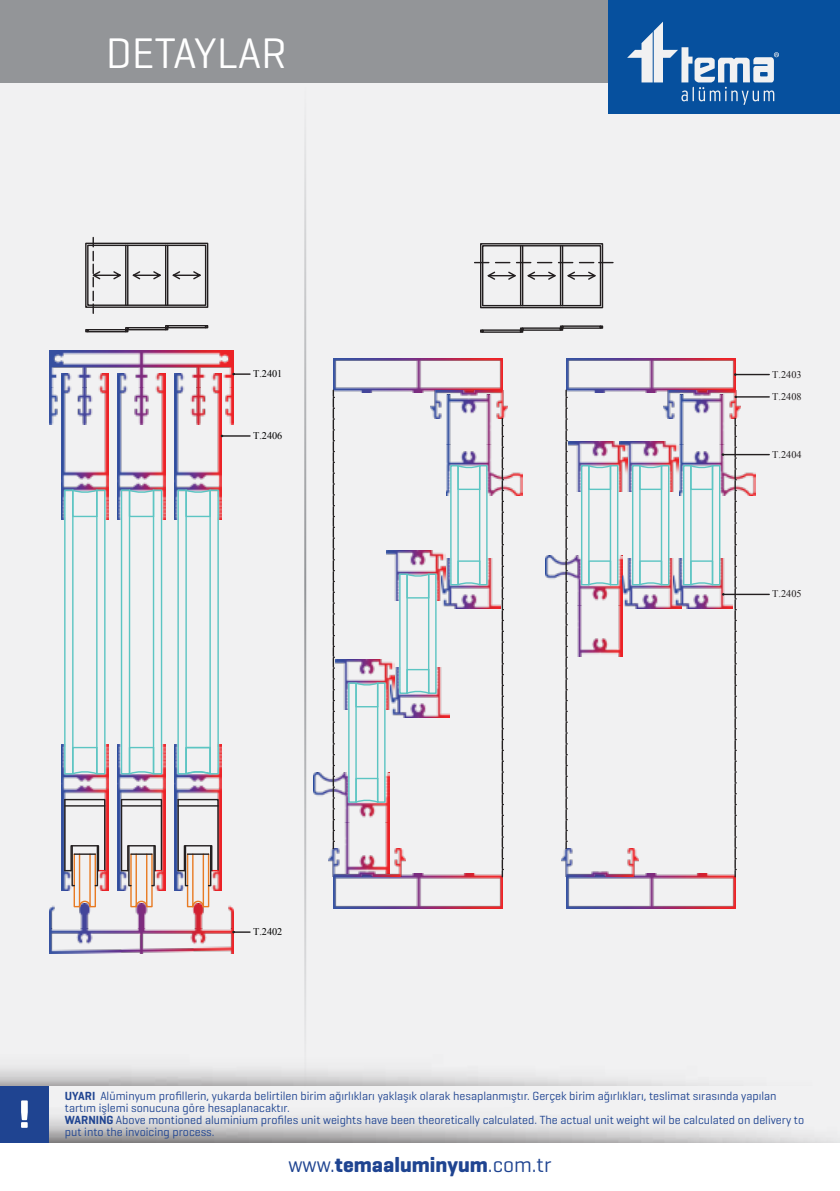
<style>
.page{position:relative;width:840px;height:1191px;background:#fff}
.page>*{position:absolute;margin:0;border:0;box-sizing:border-box;transform-origin:0 0}
.t1{font:43.6px "Geogrotesque";color:#fff}
.t2{font:700 21.6px "Geogrotesque";color:#1f4491}
.t3{font:12px/12px "Geogrotesque";color:#1f4491}
.t4{font:10.2px/22.4px "Times New Roman";color:#231f20}
.t5{font:10.2px "Times New Roman";color:#010101}
.s1{font-weight:600}
.s2{font-weight:400}
</style>
<div class="page">
<div style="left:0;top:0;width:839px;height:1142px;background:#f1f1f2"></div>
<div style="left:0;top:0;width:839px;height:82px;background:#939598"></div>
<div style="left:607px;top:0;width:232px;height:114px;background:#06509e"></div>
<svg style="left:627px;top:22px;width:151px;height:83px"></svg>
<div style="left:0;top:1085px;width:49px;height:57px;background:#1f4491"></div>
<svg style="left:21px;top:1100px;width:7px;height:27px"></svg>
<img style="left:174px;top:424px;width:48px;height:95px">
<img style="left:61px;top:424px;width:47px;height:95px">
<img style="left:118px;top:424px;width:47px;height:95px">
<svg style="left:71px;top:488px;width:28px;height:30px"></svg>
<svg style="left:128px;top:488px;width:27px;height:30px"></svg>
<svg style="left:184px;top:488px;width:28px;height:30px"></svg>
<img style="left:174px;top:744px;width:48px;height:146px">
<img style="left:61px;top:744px;width:47px;height:146px">
<img style="left:118px;top:744px;width:47px;height:146px">
<img style="left:49px;top:905px;width:184px;height:48px">
<svg style="left:63px;top:798px;width:43px;height:110px"></svg>
<div style="left:70px;top:845px;width:29px;height:26px;border:1px solid #231f20"></div>
<hr style="left:65px;top:805px;width:40px;height:1px;background:#231f20">
<svg style="left:71px;top:746px;width:28px;height:29px"></svg>
<svg style="left:128px;top:746px;width:27px;height:29px"></svg>
<svg style="left:184px;top:746px;width:28px;height:29px"></svg>
<div style="left:87px;top:245px;width:119px;height:61px;border:1px solid #231f20"></div>
<div style="left:85px;top:243px;width:123px;height:65px;border:1px solid #231f20"></div>
<div style="left:167px;top:325px;width:39px;height:3px;border:1px solid #231f20"></div>
<svg style="left:165px;top:325px;width:3px;height:5px"></svg>
<div style="left:127px;top:327px;width:39px;height:3px;border:1px solid #231f20"></div>
<svg style="left:125px;top:327px;width:3px;height:5px"></svg>
<div style="left:87px;top:329px;width:39px;height:3px;border:1px solid #231f20"></div>
<svg style="left:90px;top:237px;width:115px;height:76px"></svg>
<img style="left:49px;top:351px;width:184px;height:73px">
<div style="left:64px;top:489px;width:9px;height:285px;border:1px solid #5cc5c3"></div>
<div style="left:96px;top:489px;width:9px;height:285px;border:1px solid #5cc5c3"></div>
<div style="left:121px;top:489px;width:9px;height:285px;border:1px solid #5cc5c3"></div>
<div style="left:153px;top:489px;width:9px;height:285px;border:1px solid #5cc5c3"></div>
<div style="left:177px;top:489px;width:10px;height:285px;border:1px solid #5cc5c3"></div>
<div style="left:209px;top:489px;width:10px;height:285px;border:1px solid #5cc5c3"></div>
<hr style="left:74px;top:853px;width:21px;height:2px;background:#231f20">
<svg style="left:120px;top:798px;width:43px;height:110px"></svg>
<div style="left:127px;top:845px;width:29px;height:26px;border:1px solid #231f20"></div>
<hr style="left:121px;top:805px;width:40px;height:1px;background:#231f20">
<hr style="left:131px;top:853px;width:21px;height:2px;background:#231f20">
<svg style="left:177px;top:798px;width:42px;height:110px"></svg>
<div style="left:184px;top:845px;width:28px;height:26px;border:1px solid #231f20"></div>
<hr style="left:178px;top:805px;width:40px;height:1px;background:#231f20">
<hr style="left:187px;top:853px;width:21px;height:2px;background:#231f20">
<svg style="left:232px;top:373px;width:18px;height:2px"></svg>
<hr style="left:222px;top:435px;width:28px;height:2px;background:#231f20">
<svg style="left:232px;top:931px;width:18px;height:2px"></svg>
<img style="left:446px;top:405px;width:76px;height:90px">
<img style="left:313px;top:773px;width:76px;height:75px">
<img style="left:313px;top:772px;width:76px;height:1px">
<img style="left:442px;top:558px;width:58px;height:51px">
<img style="left:386px;top:550px;width:59px;height:50px">
<img style="left:391px;top:667px;width:58px;height:50px">
<img style="left:335px;top:659px;width:59px;height:50px">
<svg style="left:456px;top:464px;width:25px;height:27px"></svg>
<div style="left:450px;top:465px;width:8px;height:120px;border:1px solid #5cc5c3"></div>
<div style="left:478px;top:465px;width:9px;height:120px;border:1px solid #5cc5c3"></div>
<svg style="left:456px;top:559px;width:25px;height:27px"></svg>
<hr style="left:478px;top:561px;width:2px;height:23px;background:#5cc5c3">
<svg style="left:405px;top:572px;width:25px;height:27px"></svg>
<div style="left:399px;top:573px;width:8px;height:121px;border:1px solid #5cc5c3"></div>
<div style="left:427px;top:573px;width:9px;height:121px;border:1px solid #5cc5c3"></div>
<svg style="left:405px;top:668px;width:25px;height:27px"></svg>
<hr style="left:427px;top:669px;width:2px;height:24px;background:#5cc5c3">
<svg style="left:354px;top:681px;width:25px;height:27px"></svg>
<div style="left:348px;top:682px;width:8px;height:121px;border:1px solid #5cc5c3"></div>
<div style="left:377px;top:682px;width:8px;height:121px;border:1px solid #5cc5c3"></div>
<svg style="left:354px;top:777px;width:25px;height:27px"></svg>
<img style="left:333px;top:358px;width:169px;height:35px">
<img style="left:430px;top:391px;width:77px;height:28px">
<img style="left:333px;top:874px;width:169px;height:34px">
<img style="left:328px;top:848px;width:77px;height:28px">
<img style="left:679px;top:397px;width:76px;height:98px">
<img style="left:545px;top:555px;width:76px;height:101px">
<img style="left:681px;top:558px;width:51px;height:51px">
<img style="left:627px;top:441px;width:51px;height:51px">
<img style="left:622px;top:558px;width:59px;height:51px">
<img style="left:568px;top:441px;width:59px;height:51px">
<svg style="left:688px;top:464px;width:25px;height:27px"></svg>
<div style="left:682px;top:465px;width:9px;height:120px;border:1px solid #5cc5c3"></div>
<div style="left:711px;top:465px;width:9px;height:120px;border:1px solid #5cc5c3"></div>
<svg style="left:688px;top:559px;width:25px;height:27px"></svg>
<svg style="left:637px;top:464px;width:26px;height:27px"></svg>
<div style="left:631px;top:465px;width:9px;height:120px;border:1px solid #5cc5c3"></div>
<div style="left:660px;top:465px;width:9px;height:120px;border:1px solid #5cc5c3"></div>
<svg style="left:637px;top:559px;width:26px;height:27px"></svg>
<svg style="left:586px;top:464px;width:26px;height:27px"></svg>
<div style="left:580px;top:465px;width:9px;height:120px;border:1px solid #5cc5c3"></div>
<div style="left:609px;top:465px;width:9px;height:120px;border:1px solid #5cc5c3"></div>
<svg style="left:586px;top:559px;width:26px;height:27px"></svg>
<img style="left:566px;top:358px;width:168px;height:35px">
<img style="left:662px;top:391px;width:77px;height:28px">
<img style="left:566px;top:874px;width:168px;height:34px">
<img style="left:561px;top:848px;width:76px;height:28px">
<svg style="left:332px;top:390px;width:2px;height:458px"></svg>
<svg style="left:501px;top:418px;width:2px;height:458px"></svg>
<svg style="left:565px;top:390px;width:2px;height:458px"></svg>
<svg style="left:734px;top:418px;width:1px;height:458px"></svg>
<div style="left:481px;top:245px;width:120px;height:61px;border:1px solid #231f20"></div>
<div style="left:479px;top:243px;width:124px;height:65px;border:1px solid #231f20"></div>
<hr style="left:521px;top:246px;width:2px;height:60px;background:#231f20">
<hr style="left:561px;top:246px;width:2px;height:60px;background:#231f20">
<hr style="left:519px;top:246px;width:2px;height:60px;background:#231f20">
<hr style="left:559px;top:246px;width:2px;height:60px;background:#231f20">
<div style="left:561px;top:325px;width:40px;height:4px;border:1px solid #231f20"></div>
<svg style="left:559px;top:325px;width:4px;height:6px"></svg>
<div style="left:521px;top:327px;width:40px;height:4px;border:1px solid #231f20"></div>
<svg style="left:519px;top:327px;width:4px;height:6px"></svg>
<div style="left:481px;top:329px;width:40px;height:4px;border:1px solid #231f20"></div>
<svg style="left:487px;top:270px;width:113px;height:11px"></svg>
<svg style="left:474px;top:262px;width:14px;height:1px"></svg>
<svg style="left:495px;top:262px;width:14px;height:1px"></svg>
<svg style="left:537px;top:262px;width:14px;height:1px"></svg>
<svg style="left:579px;top:262px;width:33px;height:1px"></svg>
<hr style="left:735px;top:374px;width:33px;height:1px;background:#231f20">
<hr style="left:735px;top:396px;width:33px;height:1px;background:#231f20">
<hr style="left:723px;top:454px;width:45px;height:1px;background:#231f20">
<hr style="left:723px;top:593px;width:45px;height:2px;background:#231f20">
<hr style="left:304px;top:87px;width:2px;height:1004px;background:#fff">
<h1 class="t1" style="left:106px;top:26px;width:182px">DETAYLAR</h1>
<p class="t5" style="left:253px;top:367px;width:31px">T.2401</p>
<p class="t5" style="left:253px;top:429px;width:31px">T.2406</p>
<p class="t5" style="left:253px;top:925px;width:31px">T.2402</p>
<p class="t4" style="left:771px;top:363px;width:31px">T.2403<br>T.2408</p>
<p class="t4" style="left:771px;top:443px;width:31px">T.2404</p>
<p class="t4" style="left:771px;top:582px;width:31px">T.2405</p>
<p class="t3" style="left:65px;top:1089px;width:740px"><span class="s1">UYARI</span> Alüminyum profillerin, yukarda belirtilen birim ağırlıkları yaklaşık olarak hesaplanmıştır. Gerçek birim ağırlıkları, teslimat sırasında yapılan tartım işlemi sonucuna göre hesaplanacaktır.<br><span class="s1">WARNING</span> Above montioned aluminium profiles unit weights have been theoretically calculated. The actual unit weight wil be calculated on delivery to put into the invoicing process.</p>
<h2 class="t2" style="left:288px;top:1150px;width:264px"><span class="s2">www.</span>temaaluminyum<span class="s2">.com.tr</span></h2>
</div>
